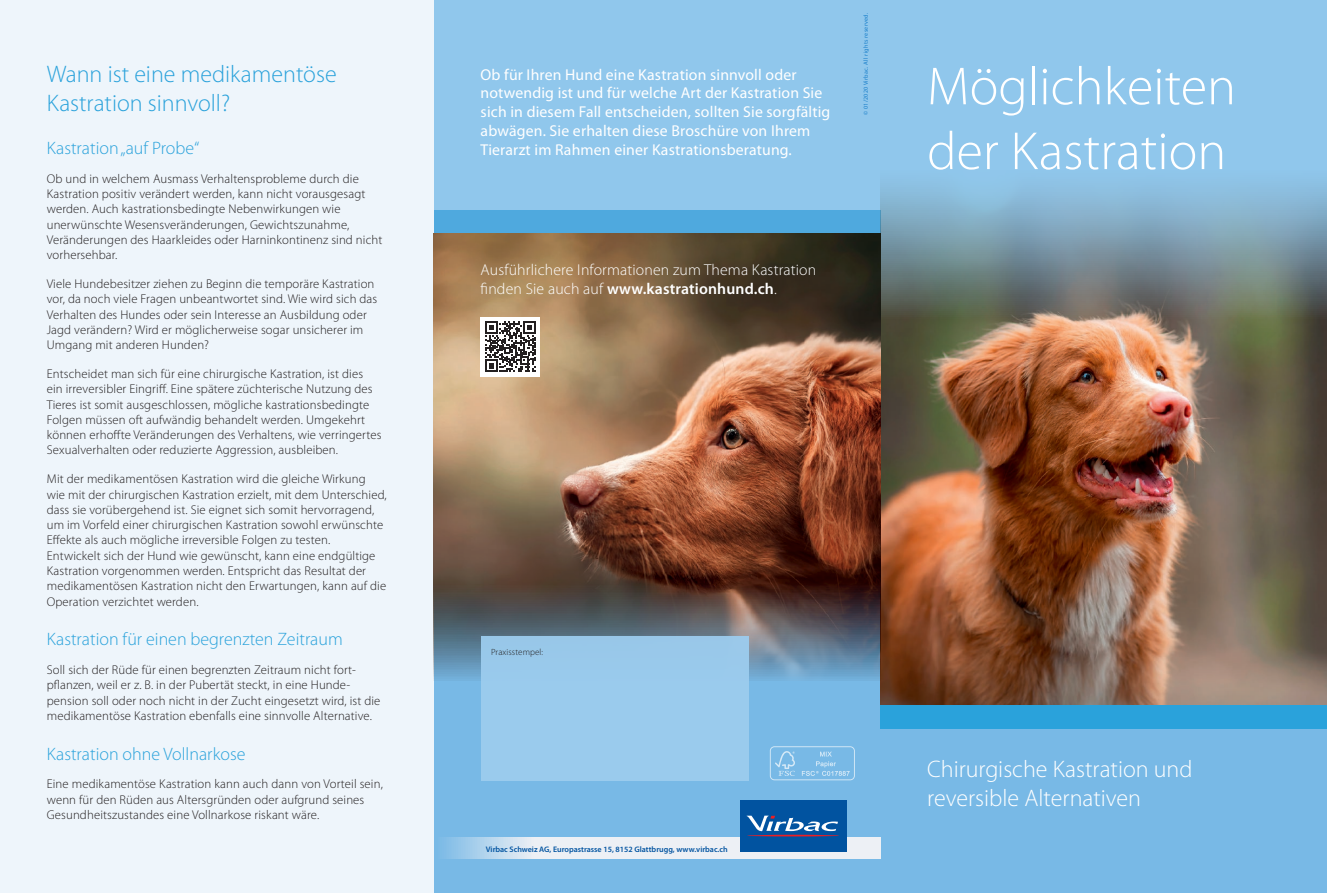
<style>
.page{position:relative;width:1327px;height:893px;background:#fff}
.page>*{position:absolute;margin:0;border:0;box-sizing:border-box;transform-origin:0 0}
.t1{font:300 54px/64.8px "Myriad Pro";color:#fff}
.t2{font:300 24px/28.8px "Myriad Pro";color:#fff}
.t3{font:300 24px/28.8px "Myriad Pro";color:#2aa2db}
.t4{font:300 18px "Myriad Pro";color:#2aa2db}
.t5{font:15.75px/18.9px "Myriad Pro";letter-spacing:.01em;color:#fff}
.t6{font:300 15.75px/18.9px "Myriad Pro";letter-spacing:.01em;color:#fff}
.t7{font:300 12.75px/15.3px "Myriad Pro";letter-spacing:.01em;color:#231f20}
.t8{font:300 9px "Myriad Pro";letter-spacing:.01em;color:#231f20}
.t9{font:600 8.1px "Myriad Pro";color:#0153a0}
.t10{font:6px "Myriad Pro";letter-spacing:.05em;color:#2aa2db}
.s1{font-weight:600}
</style>
<div class="page">
<div style="left:434px;top:0;width:446px;height:893px;background:#90c7ec"></div>
<div style="left:434px;top:234px;width:446px;height:659px;background:#78b9e6"></div>
<div style="left:880px;top:0;width:447px;height:893px;background:#90c7ec"></div>
<div style="left:880px;top:728px;width:447px;height:165px;background:#78b9e6"></div>
<div style="left:434px;top:210px;width:446px;height:24px;background:#4fa9de"></div>
<div style="left:0;top:0;width:434px;height:893px;background:#eef5fb"></div>
<svg style="left:446px;top:838px;width:434px;height:21px;background:#dfe9f3"></svg>
<div style="left:740px;top:801px;width:106px;height:51px;background:#0153a0"></div>
<hr style="left:747px;top:835px;width:92px;height:1px;background:#ee1d23;border-radius:50%">
<svg style="left:747px;top:816px;width:91px;height:15px"></svg>
<img style="left:880px;top:185px;width:447px;height:519px">
<img style="left:434px;top:234px;width:446px;height:446px">
<div style="left:880px;top:705px;width:447px;height:23px;background:#2aa2db"></div>
<div style="left:480px;top:636px;width:268px;height:144px;background:#9cccee"></div>
<div style="left:480px;top:317px;width:60px;height:59px;background:#fff"></div>
<svg style="left:485px;top:322px;width:50px;height:50px"></svg>
<svg style="left:770px;top:746px;width:85px;height:34px"></svg>
<h2 class="t3" style="left:47px;top:60px;width:291px">Wann ist eine medikamentöse<br>Kastration sinnvoll?</h2>
<h3 class="t4" style="left:47px;top:138px;width:154px">Kastration „auf Probe“</h3>
<p class="t7" style="left:47px;top:171px;width:337px">Ob und in welchem Ausmass Verhaltensprobleme durch die Kastration positiv verändert werden, kann nicht vorausgesagt werden. Auch kastrationsbedingte Nebenwirkungen wie unerwünschte Wesensveränderungen, Gewichtszunahme, Veränderungen des Haarkleides oder Harninkontinenz sind nicht vorhersehbar.</p>
<p class="t7" style="left:47px;top:276px;width:332px">Viele Hundebesitzer ziehen zu Beginn die temporäre Kastration vor, da noch viele Fragen unbeantwortet sind. Wie wird sich das Verhalten des Hundes oder sein Interesse an Ausbildung oder Jagd verändern? Wird er möglicherweise sogar unsicherer im Umgang mit anderen Hunden?</p>
<p class="t7" style="left:47px;top:366px;width:336px">Entscheidet man sich für eine chirurgische Kastration, ist dies ein irreversibler Eingriff. Eine spätere züchterische Nutzung des Tieres ist somit ausgeschlossen, mögliche kastrationsbedingte Folgen müssen oft aufwändig behandelt werden. Umgekehrt können erhoffte Veränderungen des Verhaltens, wie verringertes Sexualverhalten oder reduzierte Aggression, ausbleiben.</p>
<p class="t7" style="left:47px;top:472px;width:341px">Mit der medikamentösen Kastration wird die gleiche Wirkung wie mit der chirurgischen Kastration erzielt, mit dem Unterschied, dass sie vorübergehend ist. Sie eignet sich somit hervorragend, um im Vorfeld einer chirurgischen Kastration sowohl erwünschte Effekte als auch mögliche irreversible Folgen zu testen.<br>Entwickelt sich der Hund wie gewünscht, kann eine endgültige Kastration vorgenommen werden. Entspricht das Resultat der medikamentösen Kastration nicht den Erwartungen, kann auf die Operation verzichtet werden.</p>
<h3 class="t4" style="left:47px;top:629px;width:297px">Kastration für einen begrenzten Zeitraum</h3>
<p class="t7" style="left:47px;top:662px;width:335px">Soll sich der Rüde für einen begrenzten Zeitraum nicht fort&shy;pflanzen, weil er z. B. in der Pubertät steckt, in eine Hunde&shy;pension soll oder noch nicht in der Zucht eingesetzt wird, ist die medikamentöse Kastration ebenfalls eine sinnvolle Alternative.</p>
<h3 class="t4" style="left:47px;top:744px;width:200px">Kastration ohne Vollnarkose</h3>
<p class="t7" style="left:47px;top:777px;width:338px">Eine medikamentöse Kastration kann auch dann von Vorteil sein, wenn für den Rüden aus Altersgründen oder aufgrund seines<br>Gesundheitszustandes eine Vollnarkose riskant wäre.</p>
<p class="t5" style="left:480px;top:65px;width:351px">Ob für Ihren Hund eine Kastration sinnvoll oder notwendig ist und für welche Art der Kastration Sie sich in diesem Fall entscheiden, sollten Sie sorgfältig abwägen. Sie erhalten diese Broschüre von Ihrem Tierarzt im Rahmen einer Kastrationsberatung.</p>
<p class="t10" style="left:862px;top:115px;width:104px;rotate:-90deg">© 01/2020 Virbac. All rights reserved.</p>
<p class="t6" style="left:480px;top:260px;width:337px">Ausführlichere Informationen zum Thema Kastration finden Sie auch auf <span class="s1">www.kastrationhund.ch</span>.</p>
<h1 class="t1" style="left:927px;top:55px;width:310px">Möglichkeiten der Kastration</h1>
<p class="t8" style="left:491px;top:647px;width:53px">Praxisstempel:</p>
<p class="t9" style="left:486px;top:845px;width:243px">Virbac Schweiz AG, Europastrasse 15, 8152 Glattbrugg, www.virbac.ch</p>
<h2 class="t2" style="left:927px;top:755px;width:267px">Chirurgische Kastration und reversible Alternativen</h2>
</div>
